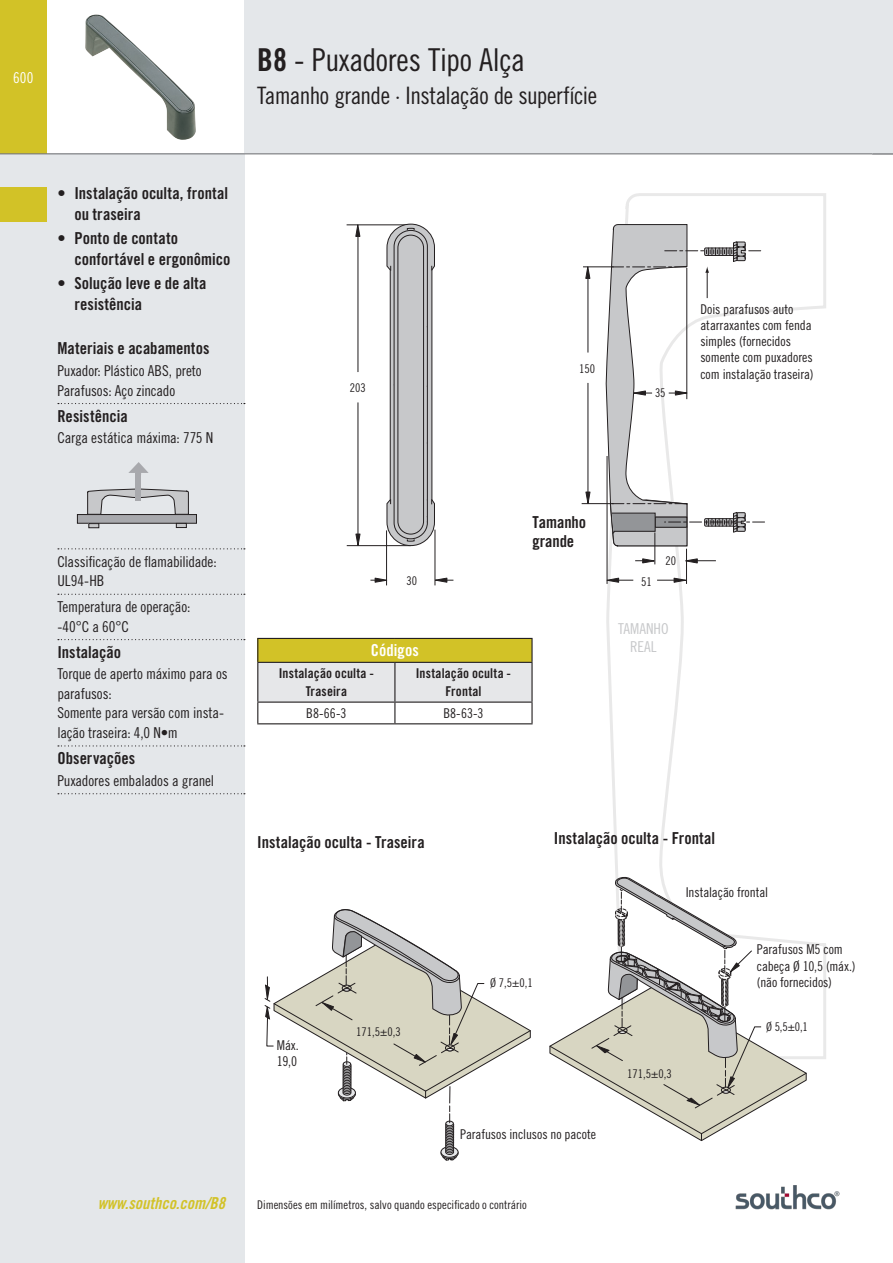
<style>
.page{position:relative;width:893px;height:1263px;background:#fff}
.page>*{position:absolute;margin:0;border:0;box-sizing:border-box;transform-origin:0 0}
.t1{font:31.5px "Trade Gothic LT Std Cn 18";letter-spacing:-.01em;color:#231f20}
.t2{font:24px "Trade Gothic LT Std Cn 18";letter-spacing:-.025em;color:#231f20}
.t3{font:16.5px/21px "Trade Gothic LT Std Bd Cn 20";color:#231f20}
.t4{font:16.5px "Trade Gothic LT Std Bd Cn 20 Obl";color:#d2c227}
.t5{font:16.5px "Trade Gothic LT Std Bd Cn 20";color:#fff}
.t6{font:15px/19.5px "Trade Gothic LT Std Cn 18";letter-spacing:-.01em;color:#231f20}
.t7{font:15px/18px "Trade Gothic LT Std Cn 18";color:#c7c8ca;text-align:center}
.t8{font:15px "Trade Gothic LT Std Cn 18";color:#fff}
.t9{font:13.5px/16.2px "Trade Gothic LT Std Cn 18";letter-spacing:-.005em;color:#231f20}
.t10{font:13.5px/18px "Trade Gothic LT Std Bd Cn 20";letter-spacing:.01em;color:#231f20;text-align:center}
.t11{font:12px "Trade Gothic LT Std Cn 18";color:#231f20}
.s1{font-family:"Trade Gothic LT Std Bd Cn 20"}
</style>
<div class="page">
<div style="left:0;top:154px;width:244px;height:1109px;background:#e4e7ea"></div>
<div style="left:0;top:0;width:47px;height:154px;background:#d2c227"></div>
<div style="left:244px;top:0;width:649px;height:154px;background:#e4e7ea"></div>
<hr style="left:0;top:153px;width:893px;height:1px;background:#787a7d">
<img style="left:735px;top:1185px;width:105px;height:25px">
<div style="left:0;top:188px;width:47px;height:34px;background:#d2c227"></div>
<svg style="left:872px;top:153px;width:21px;height:1px"></svg>
<svg style="left:606px;top:193px;width:220px;height:866px"></svg>
<img style="left:85px;top:14px;width:111px;height:126px">
<hr style="left:607px;top:456px;width:1px;height:128px;background:#231f20">
<hr style="left:686px;top:549px;width:1px;height:35px;background:#231f20">
<hr style="left:358px;top:402px;width:1px;height:138px;background:#231f20">
<hr style="left:358px;top:229px;width:1px;height:143px;background:#231f20">
<svg style="left:355px;top:225px;width:6px;height:12px"></svg>
<svg style="left:355px;top:533px;width:6px;height:12px"></svg>
<svg style="left:606px;top:577px;width:27px;height:6px"></svg>
<svg style="left:657px;top:577px;width:29px;height:6px"></svg>
<hr style="left:347px;top:224px;width:64px;height:1px;background:#231f20">
<hr style="left:347px;top:545px;width:64px;height:1px;background:#231f20">
<hr style="left:435px;top:530px;width:1px;height:55px;background:#231f20">
<hr style="left:386px;top:530px;width:1px;height:55px;background:#231f20">
<svg style="left:370px;top:577px;width:18px;height:6px"></svg>
<svg style="left:434px;top:577px;width:19px;height:6px"></svg>
<svg style="left:386px;top:223px;width:49px;height:323px;background:#b8b8ba"></svg>
<hr style="left:588px;top:383px;width:1px;height:115px;background:#231f20">
<hr style="left:588px;top:270px;width:1px;height:82px;background:#231f20">
<svg style="left:585px;top:267px;width:6px;height:12px"></svg>
<svg style="left:585px;top:491px;width:6px;height:12px"></svg>
<hr style="left:583px;top:266px;width:31px;height:1px;background:#231f20">
<hr style="left:582px;top:503px;width:32px;height:1px;background:#231f20">
<svg style="left:605px;top:224px;width:160px;height:340px"></svg>
<svg style="left:442px;top:1148px;width:15px;height:13px"></svg>
<div style="left:441px;top:1148px;width:17px;height:10px;background:#494647;border-radius:50%"></div>
<div style="left:441px;top:1147px;width:17px;height:12px;border:1px solid #231f20;border-radius:50%"></div>
<svg style="left:441px;top:1147px;width:17px;height:10px"></svg>
<div style="left:441px;top:1146px;width:17px;height:12px;border:1px solid #231f20;border-radius:50%"></div>
<div style="left:445px;top:1149px;width:9px;height:6px;border:1px solid #231f20;border-radius:50%"></div>
<div style="left:446px;top:1148px;width:8px;height:5px;background:#2d292a;border-radius:50%"></div>
<div style="left:445px;top:1147px;width:9px;height:6px;border:1px solid #231f20;border-radius:50%"></div>
<div style="left:445px;top:1146px;width:9px;height:5px;border:1px solid #231f20;border-radius:50%"></div>
<div style="left:446px;top:1145px;width:8px;height:5px;background:#2c282a;border-radius:50%"></div>
<div style="left:445px;top:1144px;width:9px;height:6px;border:1px solid #231f20;border-radius:50%"></div>
<div style="left:445px;top:1143px;width:9px;height:5px;border:1px solid #231f20;border-radius:50%"></div>
<div style="left:445px;top:1141px;width:9px;height:6px;border:1px solid #231f20;border-radius:50%"></div>
<div style="left:446px;top:1140px;width:8px;height:5px;background:#2d292a;border-radius:50%"></div>
<div style="left:445px;top:1139px;width:9px;height:6px;border:1px solid #231f20;border-radius:50%"></div>
<div style="left:445px;top:1138px;width:9px;height:5px;border:1px solid #231f20;border-radius:50%"></div>
<div style="left:445px;top:1136px;width:9px;height:6px;border:1px solid #231f20;border-radius:50%"></div>
<svg style="left:264px;top:909px;width:267px;height:232px"></svg>
<svg style="left:549px;top:874px;width:258px;height:267px"></svg>
<svg style="left:58px;top:403px;width:187px;height:1px"></svg>
<svg style="left:58px;top:548px;width:187px;height:1px"></svg>
<svg style="left:58px;top:594px;width:187px;height:1px"></svg>
<svg style="left:58px;top:639px;width:187px;height:1px"></svg>
<svg style="left:58px;top:745px;width:187px;height:1px"></svg>
<svg style="left:58px;top:793px;width:187px;height:1px"></svg>
<hr style="left:257px;top:638px;width:138px;height:1px;background:#231f20">
<hr style="left:395px;top:638px;width:138px;height:1px;background:#231f20">
<hr style="left:531px;top:639px;width:2px;height:23px;background:#231f20">
<hr style="left:395px;top:662px;width:138px;height:1px;background:#231f20">
<hr style="left:531px;top:663px;width:2px;height:38px;background:#231f20">
<hr style="left:395px;top:701px;width:138px;height:2px;background:#231f20">
<svg style="left:257px;top:639px;width:275px;height:84px"></svg>
<hr style="left:531px;top:703px;width:2px;height:20px;background:#231f20">
<hr style="left:257px;top:723px;width:138px;height:1px;background:#231f20">
<hr style="left:395px;top:723px;width:138px;height:1px;background:#231f20">
<div style="left:77px;top:514px;width:119px;height:9px;background:#a8a9ad"></div>
<div style="left:77px;top:514px;width:120px;height:10px;border:1px solid #231f20"></div>
<hr style="left:89px;top:524px;width:10px;height:4px;background:#c7c8ca">
<div style="left:88px;top:523px;width:11px;height:5px;border:1px solid #231f20"></div>
<hr style="left:176px;top:523px;width:10px;height:4px;background:#c7c8ca">
<div style="left:176px;top:523px;width:11px;height:5px;border:1px solid #231f20"></div>
<svg style="left:87px;top:488px;width:102px;height:27px"></svg>
<div style="left:136px;top:473px;width:5px;height:28px;background:#a8a9ad"></div>
<svg style="left:128px;top:462px;width:21px;height:13px"></svg>
<p class="t8" style="left:13px;top:68px;width:22px">600</p>
<p class="t1" style="left:257px;top:41px;width:269px"><span class="s1">B8</span> - Puxadores Tipo Alça</p>
<p class="t2" style="left:257px;top:82px;width:341px">Tamanho grande · Instalação de superfície</p>
<p class="t3" style="left:74px;top:182px;width:155px;text-indent:-17px">• Instalação oculta, frontal ou traseira</p>
<p class="t3" style="left:74px;top:228px;width:158px;text-indent:-17px">• Ponto de contato confortável e ergonômico</p>
<p class="t3" style="left:74px;top:273px;width:134px;text-indent:-17px">• Solução leve e de alta resistência</p>
<p class="t3" style="left:57px;top:338px;width:154px">Materiais e acabamentos</p>
<p class="t6" style="left:57px;top:361px;width:146px">Puxador: Plástico ABS, preto<br>Parafusos: Aço zincado</p>
<p class="t3" style="left:57px;top:405px;width:72px">Resistência</p>
<p class="t6" style="left:57px;top:428px;width:157px">Carga estática máxima: 775 N</p>
<p class="t6" style="left:57px;top:551px;width:161px">Classificação de flamabilidade:<br>UL94-HB</p>
<p class="t6" style="left:57px;top:597px;width:134px">Temperatura de operação: -40°C a 60°C</p>
<p class="t3" style="left:57px;top:641px;width:65px">Instalação</p>
<p class="t6" style="left:57px;top:664px;width:172px">Torque de aperto máximo para os parafusos:<br>Somente para versão com insta&shy;lação traseira: 4,0 N•m</p>
<p class="t3" style="left:57px;top:748px;width:79px">Observações</p>
<p class="t6" style="left:57px;top:770px;width:158px">Puxadores embalados a granel</p>
<p class="t4" style="left:98px;top:1193px;width:129px">www.southco.com/B8</p>
<p class="t11" style="left:350px;top:380px;width:17px">203</p>
<p class="t11" style="left:579px;top:361px;width:17px">150</p>
<p class="t11" style="left:655px;top:386px;width:12px">35</p>
<p class="t9" style="left:700px;top:301px;width:115px">Dois parafusos auto atarraxantes com fenda simples (fornecidos somente com puxadores com instalação traseira)</p>
<p class="t11" style="left:406px;top:573px;width:12px">30</p>
<p class="t3" style="left:533px;top:512px;width:55px;line-height:19.8px">Tamanho grande</p>
<p class="t5" style="left:371px;top:640px;width:49px">Códigos</p>
<p class="t10" style="left:279px;top:664px;width:97px">Instalação oculta -<br>Traseira</p>
<p class="t10" style="left:416px;top:664px;width:97px">Instalação oculta -<br>Frontal</p>
<p class="t9" style="left:306px;top:705px;width:42px">B8-66-3</p>
<p class="t9" style="left:443px;top:705px;width:42px">B8-63-3</p>
<p class="t11" style="left:641px;top:574px;width:12px">51</p>
<p class="t11" style="left:665px;top:553px;width:12px">20</p>
<p class="t7" style="left:618px;top:620px;width:52px">TAMANHO<br>REAL</p>
<p class="t3" style="left:257px;top:831px;width:169px">Instalação oculta - Traseira</p>
<p class="t3" style="left:554px;top:828px;width:163px">Instalação oculta - Frontal</p>
<p class="t9" style="left:277px;top:1037px;width:24px">Máx.<br>19,0</p>
<p class="t11" style="left:356px;top:1025px;width:46px">171,5±0,3</p>
<p class="t11" style="left:490px;top:976px;width:44px">Ø 7,5±0,1</p>
<p class="t9" style="left:460px;top:1126px;width:137px">Parafusos inclusos no pacote</p>
<p class="t11" style="left:257px;top:1197px;width:271px">Dimensões em milímetros, salvo quando especificado o contrário</p>
<p class="t9" style="left:686px;top:884px;width:84px">Instalação frontal</p>
<p class="t11" style="left:627px;top:1067px;width:46px">171,5±0,3</p>
<p class="t9" style="left:757px;top:941px;width:100px">Parafusos M5 com cabeça Ø 10,5 (máx.) (não fornecidos)</p>
<p class="t11" style="left:766px;top:1019px;width:43px">Ø 5,5±0,1</p>
</div>
